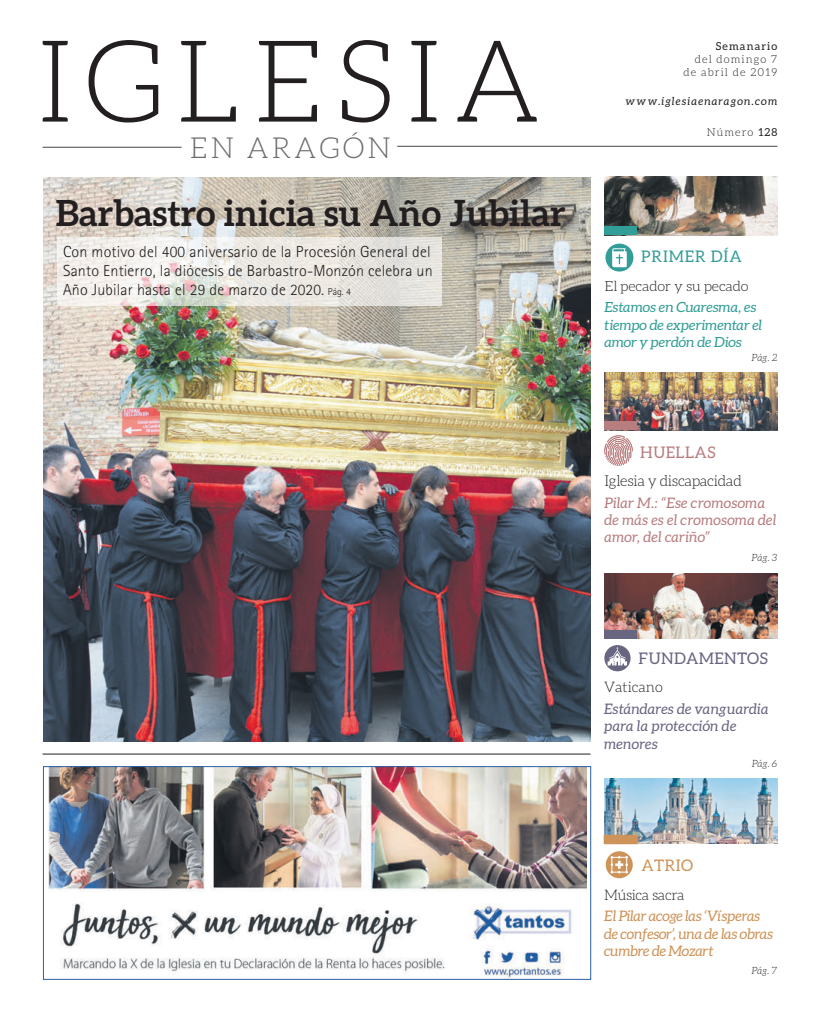
<style>
.page{position:relative;width:820px;height:1021px;background:#fff}
.page>*{position:absolute;margin:0;border:0;box-sizing:border-box;transform-origin:0 0}
.t1{font:300 114px "Aleo";letter-spacing:.1em;color:#231f20}
.t2{font:700 36px "Aleo";color:#231f20}
.t3{font:300 29px "Aleo";letter-spacing:.1em;color:#6c6d70}
.t4{font:300 16px/19px "Rotis Sans Serif";letter-spacing:.01em;color:#231f20}
.t5{font:16px "Aleo";letter-spacing:.025em;color:#676580}
.t6{font:16px "Aleo";letter-spacing:.05em;color:#329e97}
.t7{font:16px "Aleo";letter-spacing:.025em;color:#b87d7f}
.t8{font:16px "Aleo";letter-spacing:.025em;color:#ce9358}
.t9{font:300 15px "Aleo";letter-spacing:-.02em;color:#231f20}
.t10{font:italic 14.5px/17.3px "Aleo";letter-spacing:-.02em;color:#ce9358}
.t11{font:italic 14.5px/17.3px "Aleo";letter-spacing:.01em;color:#b87d7f}
.t12{font:italic 14.5px/17.3px "Aleo";letter-spacing:.01em;color:#676580}
.t13{font:300 14.5px "Aleo";letter-spacing:-.025em;color:#231f20}
.t14{font:300 14.5px "Aleo";color:#231f20}
.t15{font:italic 14px/17.3px "Aleo";letter-spacing:-.01em;color:#329e97;scale:1.04 1}
.t16{font:300 14px "Aleo";letter-spacing:-.01em;color:#231f20;scale:1.04 1}
.t17{font:300 11px/13.2px "Aleo";letter-spacing:.1em;color:#231f20;text-align:right}
.t18{font:italic 11px "Aleo";letter-spacing:.1em;color:#231f20}
.t19{font:11px "Aleo";letter-spacing:.1em;color:#231f20}
.t20{font:italic 300 10px "Aleo";letter-spacing:-.01em;color:#231f20}
.s1{font-weight:400}
.s2{font-size:10px}
</style>
<div class="page">
<svg style="left:604px;top:645px;width:26px;height:26px"></svg>
<svg style="left:604px;top:435px;width:28px;height:31px"></svg>
<img style="left:48px;top:768px;width:538px;height:209px">
<div style="left:43px;top:766px;width:547px;height:213px;border:1px solid #2a60a3"></div>
<hr style="left:43px;top:147px;width:138px;height:1px;background:#231f20">
<hr style="left:397px;top:146px;width:380px;height:1px;background:#231f20">
<img style="left:43px;top:177px;width:547px;height:564px">
<hr style="left:43px;top:753px;width:547px;height:1px;background:#231f20">
<svg style="left:605px;top:851px;width:27px;height:27px"></svg>
<svg style="left:605px;top:243px;width:28px;height:28px"></svg>
<img style="left:604px;top:176px;width:173px;height:59px">
<div style="left:604px;top:226px;width:33px;height:9px;background:#329e97"></div>
<img style="left:604px;top:372px;width:173px;height:58px">
<div style="left:604px;top:421px;width:33px;height:9px;background:#b87d7f"></div>
<img style="left:604px;top:573px;width:173px;height:65px">
<div style="left:604px;top:630px;width:33px;height:8px;background:#676580"></div>
<img style="left:604px;top:778px;width:173px;height:65px">
<div style="left:603px;top:834px;width:34px;height:10px;background:#ce9358;border:1px solid #ce9358"></div>
<svg style="left:58px;top:237px;width:384px;height:69px;fill:#edeae4"></svg>
<h1 class="t1" style="left:37px;top:20px;width:505px">IGLESIA</h1>
<h3 class="t3" style="left:190px;top:132px;width:202px">EN ARAGÓN</h3>
<p class="t17" style="left:706px;top:126px;width:72px">Número <span class="s1">128</span></p>
<p class="t19" style="left:715px;top:40px;width:63px">Semanario</p>
<p class="t17" style="left:683px;top:53px;width:95px">del domingo 7 de abril de 2019</p>
<p class="t18" style="left:625px;top:95px;width:153px">www.iglesiaenaragon.com</p>
<h2 class="t2" style="left:56px;top:192px;width:511px">Barbastro inicia su Año Jubilar</h2>
<p class="t4" style="left:63px;top:242px;width:371px">Con motivo del 400 aniversario de la Procesión General del<br>Santo Entierro, la diócesis de Barbastro-Monzón celebra un<br>Año Jubilar hasta el 29 de marzo de 2020. <span class="s2">Pág. 4</span></p>
<p class="t6" style="left:641px;top:247px;width:102px">PRIMER DÍA</p>
<p class="t16" style="left:604px;top:278px;width:140px">El pecador y su pecado</p>
<p class="t15" style="left:604px;top:298px;width:153px">Estamos en Cuaresma, es tiempo de experimentar el amor y perdón de Dios</p>
<p class="t20" style="left:751px;top:352px;width:27px">Pág. 2</p>
<p class="t7" style="left:640px;top:443px;width:77px">HUELLAS</p>
<p class="t9" style="left:604px;top:472px;width:139px">Iglesia y discapacidad</p>
<p class="t11" style="left:604px;top:493px;width:173px">Pilar M.: “Ese cromosoma de más es el cromosoma del amor, del cariño”</p>
<p class="t20" style="left:751px;top:552px;width:27px">Pág. 3</p>
<p class="t5" style="left:638px;top:649px;width:131px">FUNDAMENTOS</p>
<p class="t14" style="left:604px;top:679px;width:60px">Vaticano</p>
<p class="t12" style="left:604px;top:700px;width:166px">Estándares de vanguardia para la protección de menores</p>
<p class="t20" style="left:751px;top:758px;width:27px">Pág. 6</p>
<p class="t8" style="left:641px;top:856px;width:53px">ATRIO</p>
<p class="t13" style="left:604px;top:886px;width:82px">Música sacra</p>
<p class="t10" style="left:604px;top:907px;width:170px">El Pilar acoge las ‘Vísperas de confesor’, una de las obras cumbre de Mozart</p>
<p class="t20" style="left:751px;top:965px;width:27px">Pág. 7</p>
</div>
